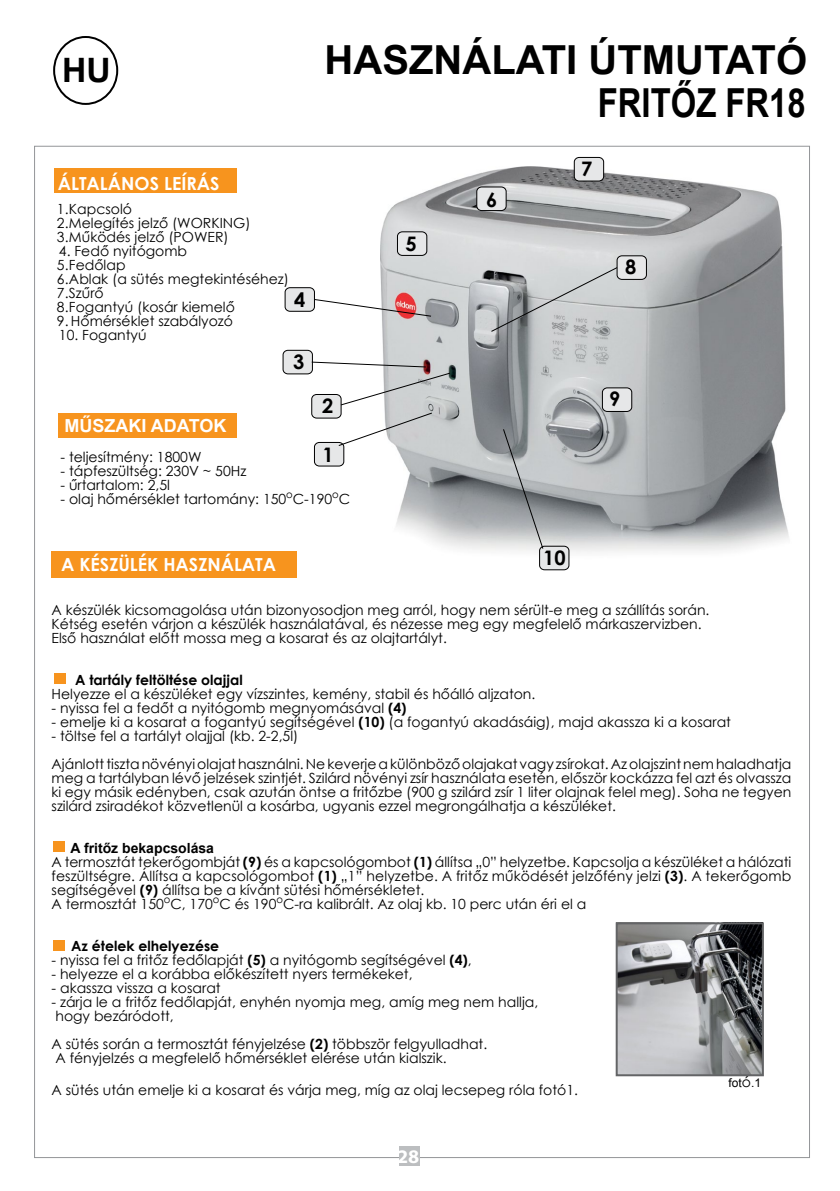
<style>
.page{position:relative;width:840px;height:1191px;background:#fff}
.page>*{position:absolute;margin:0;border:0;box-sizing:border-box;transform-origin:0 0}
.t1{font:700 40px/42.4px "Arial";color:#000;text-align:right}
.t2{font:700 33.6px "Arial";color:#000}
.t3{font:700 20px "Century Gothic";color:#000}
.t4{font:700 19.2px "Myriad Pro";color:#fff;scale:1.04 1}
.t5{font:700 18px "Century Gothic";color:#fff}
.t6{font:700 18px "Arial";color:#fff}
.t7{font:14px/14px "Century Gothic";color:#000}
.t8{font:700 14px "Century Gothic";color:#000}
.t9{font:700 14px "Arial";color:#000}
.t10{font:12px "Arial";color:#000}
.s1{font-weight:700}
.s2{font-family:"Century Gothic";font-size:14px}
</style>
<div class="page">
<div style="left:54px;top:169px;width:182px;height:24px;background:#f7941e"></div>
<div style="left:58px;top:414px;width:178px;height:24px;background:#f7941e"></div>
<div style="left:51px;top:551px;width:245px;height:27px;background:#f7941e"></div>
<div style="left:53px;top:36px;width:65px;height:69px;border:2px solid #000;border-radius:50%"></div>
<img style="left:380px;top:167px;width:409px;height:395px">
<div style="left:574px;top:157px;width:29px;height:24px;background:#e6e7e8;border-radius:5px"></div>
<div style="left:573px;top:157px;width:30px;height:24px;border:1px solid #000;border-radius:5px"></div>
<div style="left:602px;top:388px;width:29px;height:23px;background:#e6e7e8;border-radius:5px"></div>
<div style="left:602px;top:388px;width:29px;height:24px;border:1px solid #000;border-radius:5px"></div>
<div style="left:539px;top:546px;width:29px;height:24px;background:#e6e7e8;border-radius:5px"></div>
<div style="left:539px;top:546px;width:30px;height:24px;border:1px solid #000;border-radius:5px"></div>
<div style="left:397px;top:232px;width:29px;height:23px;background:#e6e7e8;border-radius:5px"></div>
<div style="left:397px;top:232px;width:30px;height:24px;border:1px solid #000;border-radius:5px"></div>
<div style="left:283px;top:350px;width:29px;height:24px;background:#e6e7e8;border-radius:5px"></div>
<div style="left:283px;top:350px;width:29px;height:24px;border:1px solid #000;border-radius:5px"></div>
<div style="left:285px;top:288px;width:29px;height:23px;background:#e6e7e8;border-radius:5px"></div>
<div style="left:285px;top:287px;width:29px;height:24px;border:1px solid #000;border-radius:5px"></div>
<div style="left:314px;top:442px;width:29px;height:24px;background:#e6e7e8;border-radius:5px"></div>
<div style="left:314px;top:442px;width:30px;height:24px;border:1px solid #000;border-radius:5px"></div>
<div style="left:311px;top:394px;width:30px;height:24px;background:#e6e7e8;border-radius:5px"></div>
<div style="left:311px;top:394px;width:30px;height:24px;border:1px solid #000;border-radius:5px"></div>
<div style="left:616px;top:256px;width:30px;height:23px;background:#e6e7e8;border-radius:5px"></div>
<div style="left:616px;top:256px;width:30px;height:24px;border:1px solid #000;border-radius:5px"></div>
<div style="left:476px;top:187px;width:30px;height:23px;background:#e6e7e8;border-radius:5px"></div>
<div style="left:476px;top:187px;width:30px;height:24px;border:1px solid #000;border-radius:5px"></div>
<svg style="left:338px;top:412px;width:94px;height:34px"></svg>
<svg style="left:311px;top:362px;width:139px;height:43px"></svg>
<svg style="left:314px;top:299px;width:117px;height:18px"></svg>
<svg style="left:490px;top:267px;width:127px;height:65px;background:#b8bbbd"></svg>
<svg style="left:502px;top:429px;width:41px;height:120px;background:#a5a9ab"></svg>
<div style="left:399px;top:1146px;width:20px;height:19px;background:#bcbec0"></div>
<div style="left:54px;top:673px;width:11px;height:11px;background:#f7941e"></div>
<div style="left:53px;top:841px;width:11px;height:11px;background:#f7941e"></div>
<div style="left:53px;top:940px;width:12px;height:11px;background:#f7941e"></div>
<img style="left:618px;top:925px;width:142px;height:148px">
<div style="left:615px;top:922px;width:148px;height:154px;border:2px solid #636466"></div>
<h2 class="t2" style="left:62px;top:47px;width:50px">HU</h2>
<h1 class="t1" style="left:324px;top:40px;width:484px">HASZNÁLATI ÚTMUTATÓ<br>FRITŐZ FR18</h1>
<p class="t5" style="left:58px;top:172px;width:163px">ÁLTALÁNOS LEÍRÁS</p>
<p class="t7" style="left:57px;top:201px;width:77px">1. Kapcsoló</p>
<p class="t7" style="left:57px;top:215px;width:195px">2. Melegítés jelző (WORKING)</p>
<p class="t7" style="left:57px;top:229px;width:173px">3. Működés jelző (POWER)</p>
<p class="t7" style="left:59px;top:243px;width:130px">4. Fedő nyitógomb</p>
<p class="t7" style="left:57px;top:257px;width:70px">5. Fedőlap</p>
<p class="t7" style="left:57px;top:271px;width:233px">6. Ablak (a sütés megtekintéséhez)</p>
<p class="t7" style="left:57px;top:285px;width:48px">7. Szűrő</p>
<p class="t7" style="left:57px;top:299px;width:179px">8. Fogantyú (kosár kiemelő</p>
<p class="t7" style="left:57px;top:313px;width:177px">9. Hőmérséklet szabályozó</p>
<p class="t7" style="left:59px;top:327px;width:89px">10. Fogantyú</p>
<h3 class="t3" style="left:294px;top:287px;width:13px">4</h3>
<p class="t6" style="left:64px;top:414px;width:163px">MŰSZAKI ADATOK</p>
<h3 class="t3" style="left:293px;top:349px;width:13px">3</h3>
<h3 class="t3" style="left:322px;top:393px;width:13px">2</h3>
<h3 class="t3" style="left:405px;top:231px;width:13px">5</h3>
<h3 class="t3" style="left:486px;top:187px;width:13px">6</h3>
<h3 class="t3" style="left:581px;top:156px;width:13px">7</h3>
<h3 class="t3" style="left:624px;top:254px;width:13px">8</h3>
<h3 class="t3" style="left:608px;top:386px;width:13px">9</h3>
<h3 class="t3" style="left:322px;top:442px;width:13px">1</h3>
<p class="t7" style="left:60px;top:449px;width:142px">- teljesítmény: 1800W</p>
<p class="t7" style="left:60px;top:463px;width:187px">- tápfeszültség: 230V ~ 50Hz</p>
<p class="t7" style="left:60px;top:477px;width:111px">- űrtartalom: 2,5l</p>
<p class="t7" style="left:60px;top:491px;width:291px">- olaj hőmérséklet tartomány: 150<sup>o</sup>C-190<sup>o</sup>C</p>
<h3 class="t3" style="left:543px;top:545px;width:24px">10</h3>
<p class="t5" style="left:61px;top:553px;width:216px">A KÉSZÜLÉK HASZNÁLATA</p>
<p class="t7" style="left:52px;top:602px;width:659px">A készülék kicsomagolása után bizonyosodjon meg arról, hogy nem sérült-e meg a szállítás során.<br>Kétség esetén várjon a készülék használatával, és nézesse meg egy megfelelő márkaszervizben.<br>Első használat előtt mossa meg a kosarat és az olajtartályt.</p>
<p class="t8" style="left:75px;top:671px;width:169px">A tartály feltöltése olajjal</p>
<p class="t7" style="left:52px;top:686px;width:485px">Helyezze el a készüléket egy vízszintes, kemény, stabil és hőálló aljzaton.</p>
<p class="t7" style="left:52px;top:700px;width:356px">- nyissa fel a fedőt a nyitógomb megnyomásával <span class="s1">(4)</span></p>
<p class="t7" style="left:52px;top:714px;width:680px">- emelje ki a kosarat a fogantyú segítségével <span class="s1">(10)</span> (a fogantyú akadásáig), majd akassza ki a kosarat</p>
<p class="t7" style="left:52px;top:721px;width:741px;line-height:28px">- töltse fel a tartályt olajjal (kb. 2-2,5l)<br>Ajánlott tiszta növényi olajat használni. Ne keverje a különböző olajakat vagy zsírokat. Az olajszint nem haladhatja</p>
<p class="t7" style="left:52px;top:770px;width:741px;text-align:justify">meg a tartályban lévő jelzések szintjét. Szilárd növényi zsír használata esetén, először kockázza fel azt és olvassza ki egy másik edényben, csak azután öntse a fritőzbe (900 g szilárd zsír 1 liter olajnak felel meg). Soha ne tegyen szilárd zsiradékot közvetlenül a kosárba, ugyanis ezzel megrongálhatja a készüléket.</p>
<p class="t9" style="left:70px;top:838px;width:145px">A fritőz bekapcsolása</p>
<p class="t7" style="left:52px;top:854px;width:741px">A termosztát tekerőgombját <span class="s1">(9)</span> és a kapcsológombot <span class="s1">(1)</span> állítsa „0” helyzetbe. Kapcsolja a készüléket a hálózati feszültségre. Állítsa a kapcsológombot <span class="s1">(1)</span> „1” helyzetbe. A fritőz működését jelzőfény jelzi <span class="s1">(3)</span>. A tekerőgomb segítségével <span class="s1">(9)</span> állítsa be a kívánt sütési hőmérsékletet.<br>A termosztát 150<sup>o</sup>C, 170<sup>o</sup>C és 190<sup>o</sup>C-ra kalibrált. Az olaj kb. 10 perc után éri el a</p>
<p class="t8" style="left:71px;top:937px;width:149px">Az ételek elhelyezése</p>
<p class="t7" style="left:52px;top:952px;width:421px">- nyissa fel a fritőz fedőlapját <span class="s1">(5)</span> a nyitógomb segítségével <span class="s1">(4)</span>,</p>
<p class="t7" style="left:52px;top:966px;width:362px">- helyezze el a korábba előkészített nyers termékeket,</p>
<p class="t7" style="left:52px;top:980px;width:170px">- akassza vissza a kosarat</p>
<p class="t7" style="left:52px;top:994px;width:488px">- zárja le a fritőz fedőlapját, enyhén nyomja meg, amíg meg nem hallja, hogy bezáródott,</p>
<p class="t7" style="left:52px;top:1036px;width:437px">A sütés során a termosztát fényjelzése <span class="s1">(2)</span> többször felgyulladhat.<br>A fényjelzés a megfelelő hőmérséklet elérése után kialszik.</p>
<p class="t7" style="left:52px;top:1082px;width:527px">A sütés után emelje ki a kosarat és várja meg, míg az olaj lecsepeg róla fotó1.</p>
<p class="t10" style="left:728px;top:1075px;width:34px">fot<span class="s2">ó</span>.1</p>
<h3 class="t4" style="left:397px;top:1143px;width:23px">28</h3>
</div>
